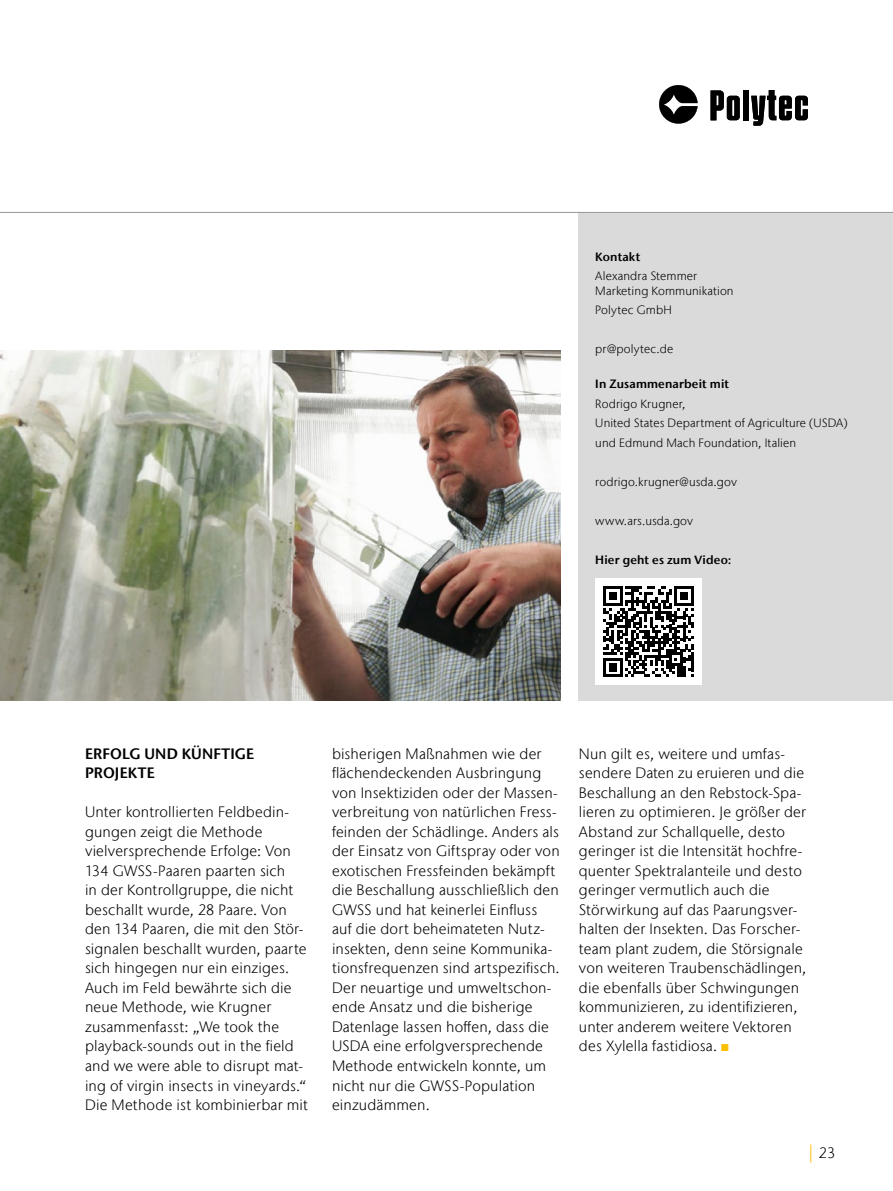
<style>
.page{position:relative;width:893px;height:1191px;background:#fff}
.page>*{position:absolute;margin:0;border:0;box-sizing:border-box;transform-origin:0 0}
.t1{font:300 15px/19.5px "Stone Sans IIITC Com";letter-spacing:.01em;color:#000}
.t2{font:600 15px/19.5px "Stone Sans IIITC Com";letter-spacing:.015em;color:#000}
.t3{font:300 12px/19.5px "Stone Sans IIITC Com";letter-spacing:.01em;color:#000}
.t4{font:600 12px "Stone Sans IIITC Com";letter-spacing:.01em;color:#000}
.s1{font-family:"Arial Narrow";font-weight:400;color:#fcbf00}
.s2{font-size:18px;color:#fcbf00}
</style>
<div class="page">
<div style="left:578px;top:213px;width:315px;height:487px;background:#dadada"></div>
<div style="left:743px;top:90px;width:6px;height:30px;background:#000"></div>
<svg style="left:711px;top:90px;width:29px;height:30px"></svg>
<svg style="left:659px;top:85px;width:39px;height:39px"></svg>
<svg style="left:751px;top:90px;width:57px;height:36px"></svg>
<img style="left:1px;top:350px;width:560px;height:350px">
<img style="left:0;top:349px;width:1px;height:351px">
<hr style="left:0;top:212px;width:893px;height:1px;background:#9d9d9c">
<div style="left:595px;top:578px;width:107px;height:107px;background:#fff"></div>
<svg style="left:603px;top:586px;width:91px;height:91px"></svg>
<p class="t4" style="left:595px;top:249px;width:46px">Kontakt</p>
<p class="t3" style="left:595px;top:268px;width:140px;line-height:15px">Alexandra Stemmer<br>Marketing Kommunikation</p>
<p class="t3" style="left:595px;top:300px;width:78px">Polytec GmbH</p>
<p class="t3" style="left:595px;top:338px;width:79px">pr@polytec.de</p>
<p class="t4" style="left:595px;top:376px;width:135px">In Zusammenarbeit mit</p>
<p class="t3" style="left:595px;top:394px;width:254px">Rodrigo Krugner,<br>United States Department of Agriculture (USDA) und Edmund Mach Foundation, Italien</p>
<p class="t3" style="left:595px;top:472px;width:143px">rodrigo.krugner@usda.gov</p>
<p class="t3" style="left:595px;top:511px;width:99px">www.ars.usda.gov</p>
<p class="t4" style="left:595px;top:552px;width:138px">Hier geht es zum Video:</p>
<p class="t2" style="left:85px;top:743px;width:171px">ERFOLG UND KÜNFTIGE<br>PROJEKTE</p>
<p class="t1" style="left:85px;top:802px;width:224px">Unter kontrollierten Feldbedin&shy;gungen zeigt die Methode vielversprechende Erfolge: Von<br>134 GWSS-Paaren paarten sich<br>in der Kontrollgruppe, die nicht beschallt wurde, 28 Paare. Von den 134 Paaren, die mit den Stör&shy;signalen beschallt wurden, paarte sich hingegen nur ein einziges.<br>Auch im Feld bewährte sich die neue Methode, wie Krugner zusammenfasst: „We took the playback-sounds out in the field and we were able to disrupt mat&shy;ing of virgin insects in vineyards.“<br>Die Methode ist kombinierbar mit</p>
<p class="t1" style="left:332px;top:744px;width:229px">bisherigen Maßnahmen wie der flächendeckenden Ausbringung von Insektiziden oder der Massen&shy;verbreitung von natürlichen Fress&shy;feinden der Schädlinge. Anders als der Einsatz von Giftspray oder von exotischen Fressfeinden bekämpft die Beschallung ausschließlich den<br>GWSS und hat keinerlei Einfluss auf die dort beheimateten Nutz&shy;insekten, denn seine Kommunika&shy;tionsfrequenzen sind artspezifisch.<br>Der neuartige und umweltschon&shy;ende Ansatz und die bisherige<br>Datenlage lassen hoffen, dass die<br>USDA eine erfolgversprechende<br>Methode entwickeln konnte, um nicht nur die GWSS-Population einzudämmen.</p>
<p class="t1" style="left:579px;top:744px;width:229px">Nun gilt es, weitere und umfas&shy;sendere Daten zu eruieren und die Beschallung an den Rebstock-Spa&shy;lieren zu optimieren. Je größer der Abstand zur Schallquelle, desto geringer ist die Intensität hochfre&shy;quenter Spektralanteile und desto geringer vermutlich auch die Störwirkung auf das Paarungsver&shy;halten der Insekten. Das Forscher&shy;team plant zudem, die Störsignale von weiteren Traubenschädlingen, die ebenfalls über Schwingungen kommunizieren, zu identifizieren, unter anderem weitere Vektoren des Xylella fastidiosa. <span class="s1">■</span></p>
<p class="t1" style="left:808px;top:1143px;width:29px"><span class="s2">|</span> 23</p>
</div>
